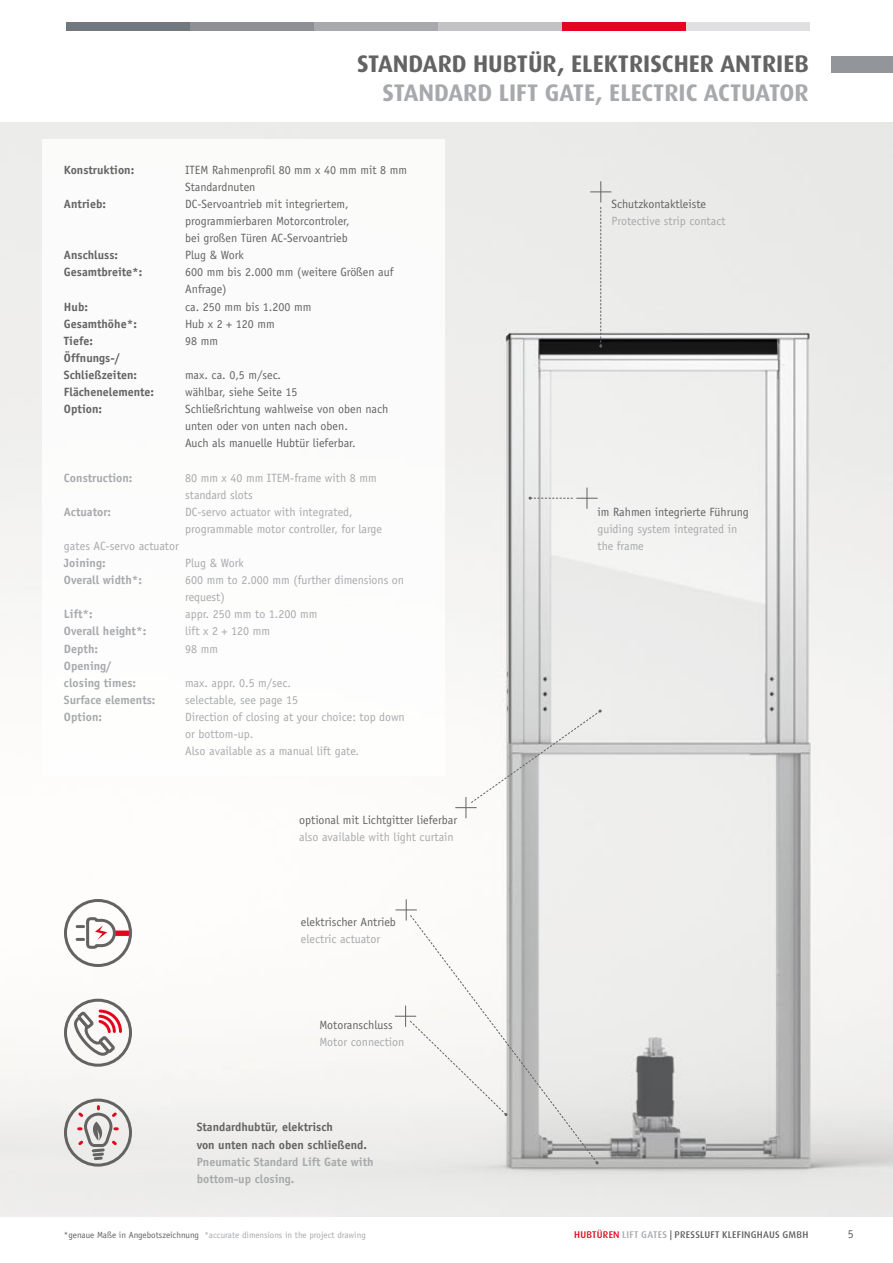
<style>
.page{position:relative;width:893px;height:1263px;background:#fff}
.page>*{position:absolute;margin:0;border:0;box-sizing:border-box;transform-origin:0 0}
.t1{font:700 24px "Dax";color:#646363}
.t2{font:700 24px "Dax";color:#a7a9ac}
.t3{font:12px/17.1px "Officina Sans Std";color:#646363}
.t4{font:12px/17.1px "Officina Sans Std";color:#a7a9ac}
.t5{font:700 12px/17.1px "Officina Sans Std";color:#646363}
.t6{font:700 12px/17.1px "Officina Sans Std";color:#a7a9ac}
.t7{font:500 9.75px "Dax";letter-spacing:.025em;color:#646363}
.t8{font:9px "Officina Sans Std";color:#a7a9ac}
.s1{color:#646363}
.s2{color:#e30621}
.s3{color:#a7a9ac}
</style>
<div class="page">
<img style="left:0;top:122px;width:893px;height:1095px">
<div style="left:42px;top:140px;width:402px;height:636px;background:#fff"></div>
<div style="left:116px;top:930px;width:12px;height:6px;background:#e3061b"></div>
<svg style="left:77px;top:916px;width:40px;height:34px"></svg>
<div style="left:64px;top:899px;width:68px;height:68px;border:3px solid #646363;border-radius:50%"></div>
<svg style="left:72px;top:1008px;width:51px;height:47px"></svg>
<div style="left:64px;top:999px;width:68px;height:68px;border:3px solid #646363;border-radius:50%"></div>
<svg style="left:76px;top:1106px;width:43px;height:56px;background:#cdc4c4"></svg>
<div style="left:64px;top:1098px;width:68px;height:68px;border:3px solid #646363;border-radius:50%"></div>
<svg style="left:590px;top:181px;width:21px;height:167px;background:#d9d9d7"></svg>
<svg style="left:529px;top:488px;width:69px;height:21px"></svg>
<svg style="left:396px;top:899px;width:21px;height:21px"></svg>
<svg style="left:409px;top:914px;width:189px;height:250px"></svg>
<div style="left:395px;top:1005px;width:112px;height:111px;background:#f5f4f2"></div>
<svg style="left:455px;top:709px;width:147px;height:109px"></svg>
<div style="left:66px;top:22px;width:124px;height:9px;background:#72797e"></div>
<div style="left:190px;top:22px;width:124px;height:9px;background:#8c9094"></div>
<div style="left:314px;top:22px;width:124px;height:9px;background:#a7a9ac"></div>
<div style="left:438px;top:22px;width:124px;height:9px;background:#c3c3c6"></div>
<div style="left:562px;top:22px;width:124px;height:9px;background:#e30621"></div>
<div style="left:686px;top:22px;width:124px;height:9px;background:#e0e0e2"></div>
<div style="left:831px;top:56px;width:62px;height:16px;background:#92969a"></div>
<h1 class="t1" style="left:357px;top:51px;width:453px">STANDARD HUBTÜR, ELEKTRISCHER ANTRIEB</h1>
<h1 class="t2" style="left:383px;top:79px;width:428px">STANDARD LIFT GATE, ELECTRIC ACTUATOR</h1>
<p class="t5" style="left:64px;top:161px;width:72px">Konstruktion:</p>
<p class="t3" style="left:185px;top:161px;width:223px">ITEM Rahmenprofil 80 mm x 40 mm mit 8 mm<br>Standardnuten</p>
<p class="t5" style="left:64px;top:195px;width:43px">Antrieb:</p>
<p class="t3" style="left:185px;top:195px;width:166px;text-align:justify">DC-Servoantrieb mit integriertem, programmierbaren Motorcontroler, bei großen Türen AC-Servoantrieb</p>
<p class="t5" style="left:64px;top:246px;width:55px">Anschluss:</p>
<p class="t3" style="left:185px;top:247px;width:60px">Plug &amp; Work</p>
<p class="t5" style="left:64px;top:264px;width:80px">Gesamtbreite*:</p>
<p class="t3" style="left:185px;top:264px;width:210px">600 mm bis 2.000 mm (weitere Größen auf<br>Anfrage)</p>
<p class="t5" style="left:64px;top:298px;width:25px">Hub:</p>
<p class="t3" style="left:185px;top:298px;width:128px">ca. 250 mm bis 1.200 mm</p>
<p class="t5" style="left:64px;top:315px;width:74px">Gesamthöhe*:</p>
<p class="t3" style="left:185px;top:315px;width:91px">Hub x 2 + 120 mm</p>
<p class="t5" style="left:64px;top:332px;width:31px">Tiefe:</p>
<p class="t3" style="left:185px;top:332px;width:34px">98 mm</p>
<p class="t5" style="left:64px;top:349px;width:75px">Öffnungs-/<br>Schließzeiten:</p>
<p class="t3" style="left:185px;top:366px;width:97px">max. ca. 0,5 m/sec.</p>
<p class="t5" style="left:64px;top:383px;width:92px">Flächenelemente:</p>
<p class="t3" style="left:185px;top:383px;width:114px">wählbar, siehe Seite 15</p>
<p class="t5" style="left:64px;top:400px;width:40px">Option:</p>
<p class="t3" style="left:185px;top:401px;width:205px">Schließrichtung wahlweise von oben nach unten oder von unten nach oben.<br>Auch als manuelle Hubtür lieferbar.</p>
<p class="t6" style="left:64px;top:469px;width:70px">Construction:</p>
<p class="t4" style="left:185px;top:469px;width:193px">80 mm x 40 mm ITEM-frame with 8 mm standard slots</p>
<p class="t6" style="left:64px;top:503px;width:49px">Actuator:</p>
<p class="t4" style="left:185px;top:503px;width:198px">DC-servo actuator with integrated, programmable motor controller, for large</p>
<p class="t4" style="left:64px;top:537px;width:116px">gates AC-servo actuator</p>
<p class="t6" style="left:64px;top:554px;width:43px">Joining:</p>
<p class="t4" style="left:185px;top:554px;width:60px">Plug &amp; Work</p>
<p class="t6" style="left:64px;top:571px;width:80px">Overall width*:</p>
<p class="t4" style="left:185px;top:572px;width:220px">600 mm to 2.000 mm (further dimensions on request)</p>
<p class="t6" style="left:64px;top:606px;width:30px">Lift*:</p>
<p class="t4" style="left:185px;top:606px;width:134px">appr. 250 mm to 1.200 mm</p>
<p class="t6" style="left:64px;top:623px;width:84px">Overall height*:</p>
<p class="t4" style="left:185px;top:623px;width:86px">lift x 2 + 120 mm</p>
<p class="t6" style="left:64px;top:640px;width:35px">Depth:</p>
<p class="t4" style="left:185px;top:640px;width:34px">98 mm</p>
<p class="t6" style="left:64px;top:657px;width:73px">Opening/ closing times:</p>
<p class="t4" style="left:185px;top:674px;width:107px">max. appr. 0.5 m/sec.</p>
<p class="t6" style="left:64px;top:691px;width:93px">Surface elements:</p>
<p class="t4" style="left:185px;top:691px;width:114px">selectable, see page 15</p>
<p class="t6" style="left:64px;top:708px;width:40px">Option:</p>
<p class="t4" style="left:185px;top:708px;width:221px">Direction of closing at your choice: top down or bottom-up.<br>Also available as a manual lift gate.</p>
<p class="t3" style="left:299px;top:811px;width:160px">optional mit Lichtgitter lieferbar</p>
<p class="t4" style="left:299px;top:828px;width:156px">also available with light curtain</p>
<p class="t3" style="left:301px;top:914px;width:96px">elektrischer Antrieb</p>
<p class="t4" style="left:301px;top:931px;width:81px">electric actuator</p>
<p class="t3" style="left:319px;top:1016px;width:75px">Motoranschluss</p>
<p class="t4" style="left:319px;top:1033px;width:86px">Motor connection</p>
<p class="t5" style="left:197px;top:1119px;width:172px">Standardhubtür, elektrisch<br>von unten nach oben schließend.</p>
<p class="t6" style="left:197px;top:1153px;width:178px">Pneumatic Standard Lift Gate with bottom-up closing.</p>
<p class="t8" style="left:64px;top:1229px;width:303px"><span class="s1">*genaue Maße in Angebotszeichnung</span> *accurate dimensions in the project drawing</p>
<p class="t3" style="left:611px;top:195px;width:96px">Schutzkontaktleiste</p>
<p class="t4" style="left:611px;top:212px;width:116px">Protective strip contact</p>
<p class="t3" style="left:597px;top:503px;width:153px">im Rahmen integrierte Führung</p>
<p class="t4" style="left:597px;top:520px;width:141px">guiding system integrated in the frame</p>
<p class="t7" style="left:574px;top:1229px;width:236px"><span class="s2">HUBTÜREN</span> <span class="s3">LIFT GATES</span> | PRESSLUFT KLEFINGHAUS GMBH</p>
<p class="t3" style="left:848px;top:1226px;width:7px">5</p>
</div>
